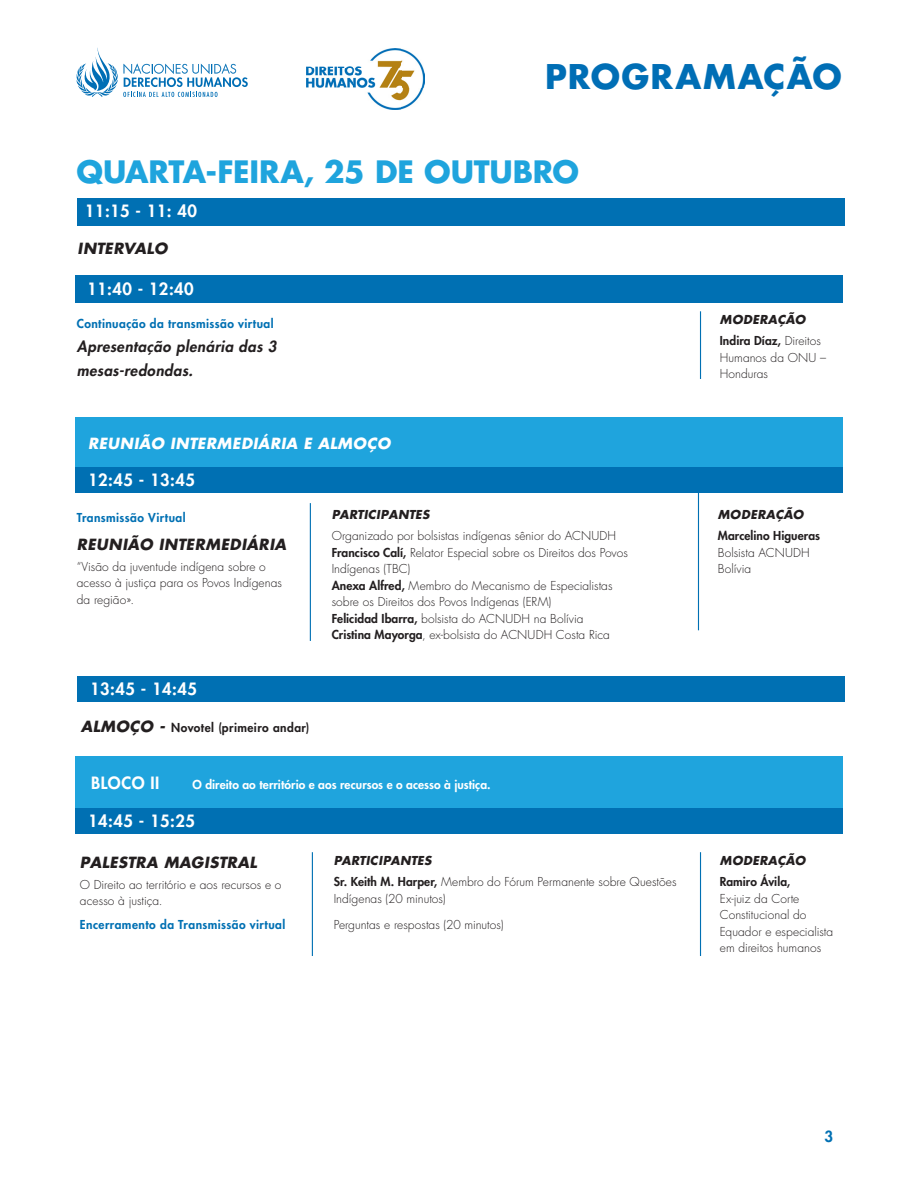
<style>
.page{position:relative;width:918px;height:1188px;background:#fff}
.page>*{position:absolute;margin:0;border:0;box-sizing:border-box;transform-origin:0 0}
.texto_central_1{font:700 33.15px "Futura Std";letter-spacing:.035em;color:#006eb5}
.texto_central_1-2{font:700 30px "Futura Std";letter-spacing:-.01em;color:#1fa4dd}
.t1{font:800 16.5px "Futura Std";letter-spacing:.03em;color:#fff}
.texto_central_1-3{font:italic 700 15px "Futura Std";letter-spacing:.025em;color:#231f20}
.texto_central_1-4{font:italic 800 15px/24px "Futura Std";letter-spacing:.03em;color:#231f20}
.texto_central_1-5{font:italic 700 15px "Futura Std";letter-spacing:.035em;color:#fff}
.t2{font:800 15px "Futura Std";color:#0070b3}
.texto_central_1-6{font:300 12px/16.5px "Futura Std";letter-spacing:.005em;color:#231f20}
.texto_central_1-7{font:800 12px "Futura Std";letter-spacing:.035em;color:#0070b3}
.texto_central_1-8{font:italic 700 12px "Futura Std";letter-spacing:.02em;color:#231f20}
.texto_central_1-9{font:800 12px "Futura Std";letter-spacing:.005em;color:#fff}
.texto_central_1-10{font:800 12px "Futura Std";letter-spacing:.035em;color:#231f20}
.s1{font-weight:700;font-style:italic;font-size:15px}
.s2{font-weight:800}
</style>
<div class="page">
<div style="left:78px;top:198px;width:767px;height:28px;background:#0070b3"></div>
<div style="left:75px;top:275px;width:768px;height:28px;background:#0070b3"></div>
<hr style="left:700px;top:311px;width:1px;height:68px;background:#0070b3">
<div style="left:75px;top:417px;width:768px;height:52px;background:#1fa4dd"></div>
<div style="left:75px;top:467px;width:768px;height:26px;background:#0070b3"></div>
<hr style="left:310px;top:503px;width:1px;height:138px;background:#0070b3">
<hr style="left:698px;top:492px;width:1px;height:138px;background:#0070b3">
<div style="left:77px;top:676px;width:768px;height:25px;background:#0070b3"></div>
<hr style="left:312px;top:852px;width:1px;height:104px;background:#0070b3">
<hr style="left:700px;top:852px;width:1px;height:104px;background:#0070b3">
<div style="left:75px;top:757px;width:768px;height:51px;background:#1fa4dd"></div>
<div style="left:75px;top:808px;width:768px;height:26px;background:#0070b3"></div>
<img style="left:306px;top:48px;width:119px;height:61px">
<svg style="left:76px;top:48px;width:172px;height:49px"></svg>
<p class="texto_central_1" style="left:545px;top:55px;width:298px">PROGRAMAÇÃO</p>
<p class="texto_central_1-2" style="left:76px;top:152px;width:504px">QUARTA-FEIRA, 25 DE OUTUBRO</p>
<p class="t1" style="left:85px;top:201px;width:114px">11:15 - 11: 40</p>
<p class="texto_central_1-3" style="left:78px;top:239px;width:91px">INTERVALO</p>
<p class="t1" style="left:87px;top:278px;width:108px">11:40 - 12:40</p>
<p class="texto_central_1-7" style="left:77px;top:315px;width:198px">Continuação da transmissão virtual</p>
<p class="texto_central_1-4" style="left:77px;top:334px;width:201px">Apresentação plenária das 3 mesas-redondas.</p>
<p class="texto_central_1-5" style="left:88px;top:433px;width:304px">REUNIÃO INTERMEDIÁRIA E ALMOÇO</p>
<p class="t1" style="left:88px;top:469px;width:108px">12:45 - 13:45</p>
<p class="texto_central_1-7" style="left:77px;top:510px;width:110px">Transmissão Virtual</p>
<p class="texto_central_1-3" style="left:77px;top:535px;width:211px">REUNIÃO INTERMEDIÁRIA</p>
<p class="texto_central_1-6" style="left:77px;top:559px;width:207px">“Visão da juventude indígena sobre o acesso à justiça para os Povos Indígenas da região».</p>
<p class="t1" style="left:90px;top:678px;width:108px">13:45 - 14:45</p>
<p class="texto_central_1-10" style="left:81px;top:720px;width:230px"><span class="s1">ALMOÇO -</span> Novotel (primeiro andar)</p>
<p class="texto_central_1-8" style="left:332px;top:507px;width:99px">PARTICIPANTES</p>
<p class="texto_central_1-6" style="left:332px;top:528px;width:286px">Organizado por bolsistas indígenas sênior do ACNUDH</p>
<p class="texto_central_1-6" style="left:332px;top:544px;width:298px"><span class="s2">Francisco Calí,</span> Relator Especial sobre os Direitos dos Povos<br>Indígenas (TBC)</p>
<p class="texto_central_1-6" style="left:332px;top:577px;width:282px"><span class="s2">Anexa Alfred,</span> Membro do Mecanismo de Especialistas sobre os Direitos dos Povos Indígenas (ERM)</p>
<p class="texto_central_1-6" style="left:332px;top:610px;width:253px"><span class="s2">Felicidad Ibarra,</span> bolsista do ACNUDH na Bolívia</p>
<p class="texto_central_1-6" style="left:332px;top:627px;width:280px"><span class="s2">Cristina Mayorga</span>, ex-bolsista do ACNUDH Costa Rica</p>
<p class="t1" style="left:91px;top:772px;width:70px">BLOCO II</p>
<p class="texto_central_1-9" style="left:193px;top:777px;width:300px">O direito ao território e aos recursos e o acesso à justiça.</p>
<p class="t1" style="left:88px;top:811px;width:108px">14:45 - 15:25</p>
<p class="texto_central_1-3" style="left:80px;top:852px;width:179px">PALESTRA MAGISTRAL</p>
<p class="texto_central_1-6" style="left:80px;top:876px;width:203px">O Direito ao território e aos recursos e o acesso à justiça.</p>
<p class="texto_central_1-7" style="left:80px;top:917px;width:207px">Encerramento da Transmissão virtual</p>
<p class="texto_central_1-8" style="left:334px;top:853px;width:99px">PARTICIPANTES</p>
<p class="texto_central_1-6" style="left:334px;top:874px;width:344px"><span class="s2">Sr. Keith M. Harper,</span> Membro do Fórum Permanente sobre Questões<br>Indígenas (20 minutos)</p>
<p class="texto_central_1-6" style="left:334px;top:917px;width:171px">Perguntas e respostas (20 minutos)</p>
<p class="texto_central_1-8" style="left:720px;top:312px;width:87px">MODERAÇÃO</p>
<p class="texto_central_1-6" style="left:720px;top:333px;width:108px"><span class="s2">Indira Díaz,</span> Direitos<br>Humanos da ONU –<br>Honduras</p>
<p class="texto_central_1-8" style="left:718px;top:507px;width:87px">MODERAÇÃO</p>
<p class="texto_central_1-6" style="left:718px;top:528px;width:104px"><span class="s2">Marcelino Higueras<br></span>Bolsista ACNUDH<br>Bolívia</p>
<p class="texto_central_1-8" style="left:720px;top:853px;width:87px">MODERAÇÃO</p>
<p class="texto_central_1-6" style="left:720px;top:874px;width:115px"><span class="s2">Ramiro Ávila,<br></span>Ex-juiz da Corte<br>Constitucional do<br>Equador e especialista em direitos humanos</p>
<p class="t2" style="left:824px;top:1127px;width:10px">3</p>
</div>
